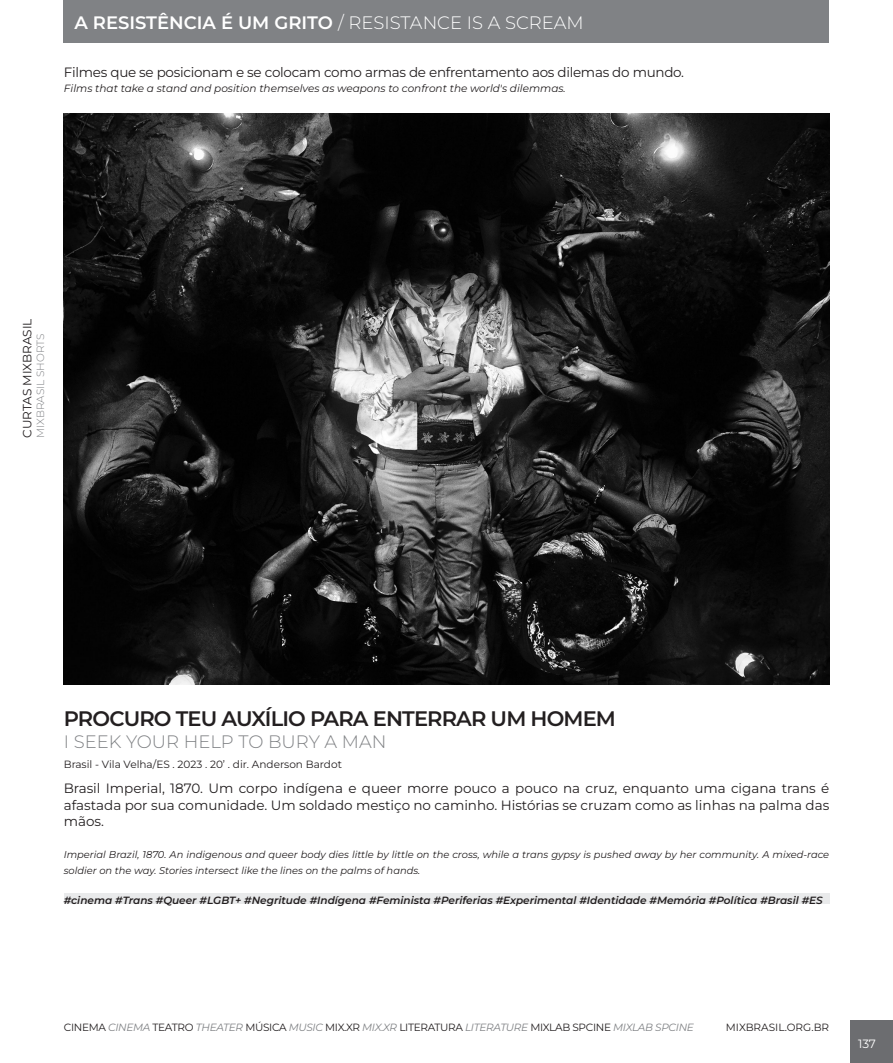
<style>
.page{position:relative;width:893px;height:1063px;background:#fff}
.page>*{position:absolute;margin:0;border:0;box-sizing:border-box;transform-origin:0 0}
.t1{font:600 21px "Montserrat";letter-spacing:-.04em;color:#231f20}
.t2{font:600 18px "Montserrat";color:#fff}
.t3{font:300 18px "Montserrat";color:#808285}
.t4{font:13.5px/16.5px "Montserrat";letter-spacing:-.02em;color:#231f20;text-align:justify}
.t5{font:12px "Montserrat";color:#231f20}
.t6{font:12px "Montserrat";color:#fff}
.t7{font:italic 600 10.5px "Montserrat";color:#231f20}
.t8{font:10.5px "Montserrat";letter-spacing:-.025em;color:#231f20}
.t9{font:italic 10.5px "Montserrat";color:#231f20}
.t10{font:10.5px "Montserrat";color:#231f20}
.t11{font:300 10.5px "Montserrat";color:#808285}
.t12{font:italic 9.9px/16.5px "Montserrat";color:#231f20}
.s1{font-weight:300}
.s2{font-style:italic;color:#808285}
</style>
<div class="page">
<div style="left:850px;top:1020px;width:43px;height:43px;background:#6c6d70"></div>
<div style="left:64px;top:0;width:765px;height:43px;background:#808285"></div>
<img style="left:64px;top:113px;width:765px;height:572px">
<div style="left:64px;top:894px;width:765px;height:10px;background:#e9eaeb"></div>
<h2 class="t2" style="left:74px;top:10px;width:511px">A RESISTÊNCIA É UM GRITO <span class="s1">/ RESISTANCE IS A SCREAM</span></h2>
<p class="t4" style="left:64px;top:63px;width:622px">Filmes que se posicionam e se colocam como armas de enfrentamento aos dilemas do mundo.</p>
<p class="t9" style="left:64px;top:81px;width:503px">Films that take a stand and position themselves as weapons to confront the world's dilemmas.</p>
<p class="t5" style="left:19px;top:438px;width:121px;rotate:-90deg">CURTAS MIXBRASIL</p>
<p class="t11" style="left:33px;top:438px;width:106px;rotate:-90deg">MIXBRASIL SHORTS</p>
<h1 class="t1" style="left:64px;top:704px;width:554px">PROCURO TEU AUXÍLIO PARA ENTERRAR UM HOMEM</h1>
<h2 class="t3" style="left:64px;top:729px;width:324px">I SEEK YOUR HELP TO BURY A MAN</h2>
<p class="t10" style="left:64px;top:757px;width:280px">Brasil - Vila Velha/ES . 2023 . 20’ . dir. Anderson Bardot</p>
<p class="t4" style="left:64px;top:780px;width:767px">Brasil Imperial, 1870. Um corpo indígena e queer morre pouco a pouco na cruz, enquanto uma cigana trans é afastada por sua comunidade. Um soldado mestiço no caminho. Histórias se cruzam como as linhas na palma das mãos.</p>
<p class="t12" style="left:64px;top:845px;width:767px">Imperial Brazil, 1870. An indigenous and queer body dies little by little on the cross, while a trans gypsy is pushed away by her community. A mixed-race soldier on the way. Stories intersect like the lines on the palms of hands.</p>
<p class="t7" style="left:64px;top:893px;width:760px">#cinema #Trans #Queer #LGBT+ #Negritude #Indígena #Feminista #Periferias #Experimental #Identidade #Memória #Política #Brasil #ES</p>
<p class="t8" style="left:64px;top:1020px;width:632px">CINEMA <span class="s2">CINEMA</span> TEATRO <span class="s2">THEATER</span> MÚSICA <span class="s2">MUSIC</span> MIX.XR <span class="s2">MIX.XR</span> LITERATURA <span class="s2">LITERATURE</span> MIXLAB SPCINE <span class="s2">MIXLAB SPCINE</span></p>
<p class="t10" style="left:726px;top:1020px;width:105px">MIXBRASIL.ORG.BR</p>
<p class="t6" style="left:858px;top:1035px;width:20px">137</p>
</div>
